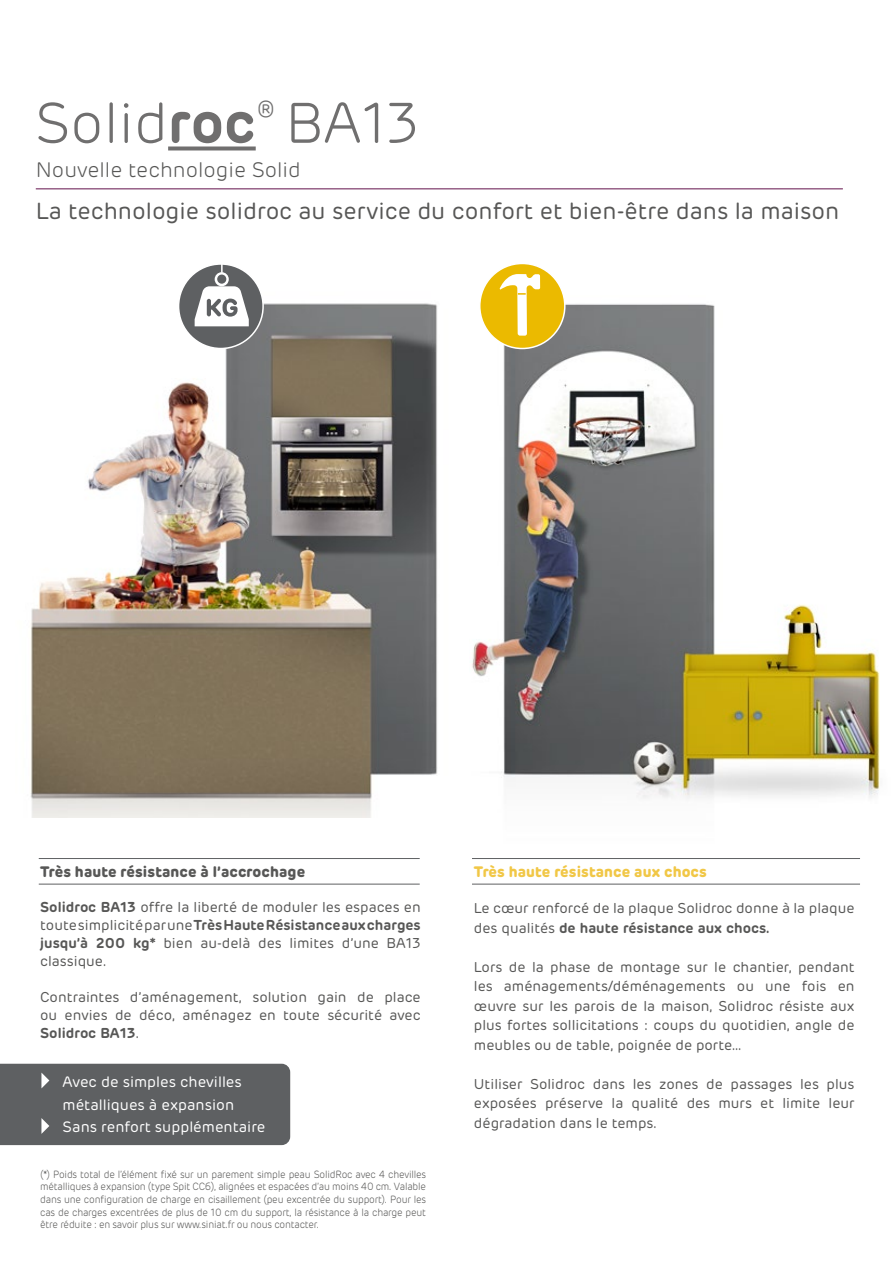
<style>
.page{position:relative;width:893px;height:1263px;background:#fff}
.page>*{position:absolute;margin:0;border:0;box-sizing:border-box;transform-origin:0 0}
.t1{font:300 57.15px "Rubrik";color:#706f6f}
.t2{font:23.25px "Rubrik";color:#575756}
.t3{font:300 21px "Rubrik";color:#575756}
.t4{font:15px/22.5px "Rubrik";color:#fff}
.t5{font:700 15px "Rubrik";letter-spacing:.01em;color:#575756}
.t6{font:700 15px "Rubrik";letter-spacing:.01em;color:#f1c746}
.t7{font:14.25px/19.5px "Rubrik";color:#575756;text-align:justify}
.t8{font:300 10.5px/12.6px "Rubrik";letter-spacing:-.02em;color:#575756;text-align:justify;scale:.92 1}
.s1{font-weight:600}
</style>
<div class="page">
<img style="left:344px;top:304px;width:536px;height:514px">
<img style="left:30px;top:303px;width:439px;height:514px">
<hr style="left:39px;top:858px;width:381px;height:1px;background:#5e6062">
<hr style="left:39px;top:884px;width:381px;height:1px;background:#5e6062">
<hr style="left:472px;top:858px;width:388px;height:1px;background:#5e6062">
<hr style="left:472px;top:884px;width:388px;height:1px;background:#5e6062">
<hr style="left:36px;top:188px;width:807px;height:1px;background:#62114b">
<svg style="left:168px;top:146px;width:88px;height:4px"></svg>
<div style="left:0;top:1064px;width:290px;height:81px;background:#5e6062"></div>
<div style="left:480px;top:263px;width:85px;height:85px;background:#ebba00;border-radius:50%"></div>
<div style="left:479px;top:263px;width:87px;height:86px;border:2px solid #fff;border-radius:50%"></div>
<svg style="left:500px;top:274px;width:40px;height:62px"></svg>
<div style="left:179px;top:264px;width:84px;height:84px;background:#5e6062;border-radius:50%"></div>
<div style="left:178px;top:263px;width:86px;height:86px;border:2px solid #fff;border-radius:50%"></div>
<svg style="left:195px;top:263px;width:54px;height:63px"></svg>
<h1 class="t1" style="left:35px;top:90px;width:387px">Solid<span class="s1">roc</span><sup>®</sup> BA13</h1>
<h3 class="t3" style="left:36px;top:157px;width:266px">Nouvelle technologie Solid</h3>
<h2 class="t2" style="left:36px;top:197px;width:805px">La technologie solidroc au service du confort et bien-être dans la maison</h2>
<p class="t5" style="left:40px;top:862px;width:267px">Très haute résistance à l’accrochage</p>
<p class="t7" style="left:40px;top:898px;width:382px;line-height:18px"><span class="s1">Solidroc BA13</span> offre la liberté de moduler les espaces en toute simplicité par une <span class="s1">Très Haute Résistance aux charges jusqu’à 200 kg*</span> bien au-delà des limites d’une BA13 classique.</p>
<p class="t7" style="left:40px;top:988px;width:382px;line-height:18px">Contraintes d’aménagement, solution gain de place ou envies de déco, aménagez en toute sécurité avec <span class="s1">Solidroc BA13</span>.</p>
<p class="t4" style="left:63px;top:1071px;width:204px">Avec de simples chevilles métalliques à expansion<br>Sans renfort supplémentaire</p>
<p class="t8" style="left:40px;top:1168px;width:421px">(*) Poids total de l’élément fixé sur un parement simple peau SolidRoc avec 4 chevilles métalliques à expansion (type Spit CC6), alignées et espacées d’au moins 40 cm. Valable dans une configuration de charge en cisaillement (peu excentrée du support). Pour les cas de charges excentrées de plus de 10 cm du support, la résistance à la charge peut être réduite : en savoir plus sur www.siniat.fr ou nous contacter.</p>
<p class="t6" style="left:474px;top:862px;width:234px">Très haute résistance aux chocs</p>
<p class="t7" style="left:474px;top:899px;width:382px">Le cœur renforcé de la plaque Solidroc donne à la plaque des qualités <span class="s1">de haute résistance aux chocs.</span></p>
<p class="t7" style="left:474px;top:957px;width:382px">Lors de la phase de montage sur le chantier, pendant les aménagements/déménagements ou une fois en œuvre sur les parois de la maison, Solidroc résiste aux plus fortes sollicitations : coups du quotidien, angle de meubles ou de table, poignée de porte…</p>
<p class="t7" style="left:474px;top:1074px;width:382px">Utiliser Solidroc dans les zones de passages les plus exposées préserve la qualité des murs et limite leur dégradation dans le temps.</p>
</div>
